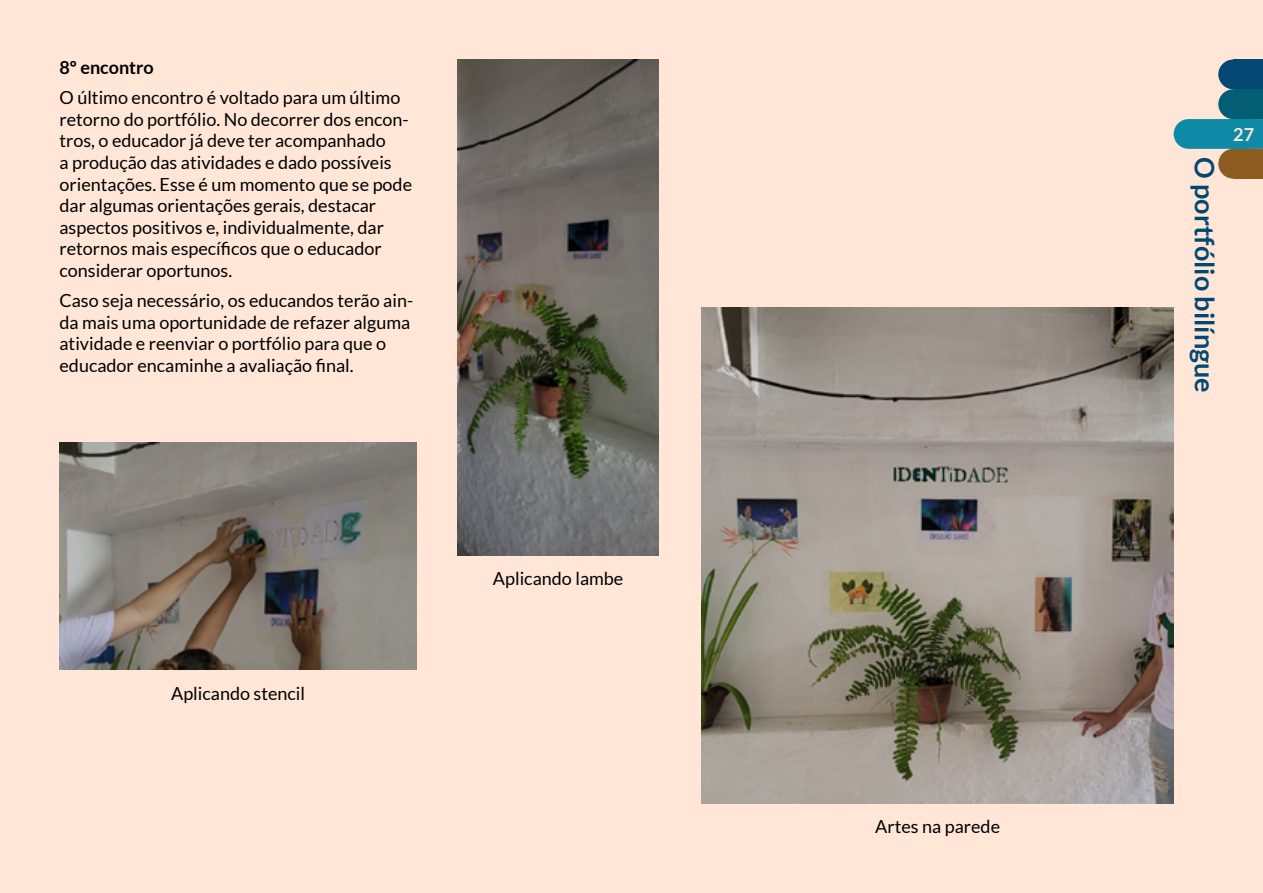
<style>
.page{position:relative;width:1263px;height:893px;background:#ffe6d7}
.page>*{position:absolute;margin:0;border:0;box-sizing:border-box;transform-origin:0 0}
.t1{font:700 27px "Lato";color:#034872}
.t2{font:18px/21.6px "Lato";color:#000}
.t3{font:700 18px "Lato";color:#000}
.t4{font:700 18px "Lato";color:#ffe6d7}
</style>
<div class="page">
<svg style="left:1218px;top:60px;width:45px;height:119px"></svg>
<div style="left:1233px;top:60px;width:30px;height:29px;background:#034872"></div>
<div style="left:1233px;top:89px;width:30px;height:30px;background:#035e73"></div>
<div style="left:1233px;top:149px;width:30px;height:30px;background:#8d5c21"></div>
<div style="left:1174px;top:119px;width:89px;height:30px;background:#0e8aa6;border-radius:15px"></div>
<img style="left:60px;top:442px;width:357px;height:227px">
<img style="left:458px;top:60px;width:200px;height:496px">
<img style="left:702px;top:308px;width:472px;height:496px">
<p class="t3" style="left:60px;top:57px;width:96px">8º encontro</p>
<p class="t2" style="left:60px;top:87px;width:354px">O último encontro é voltado para um último retorno do portfólio. No decorrer dos encon&shy;tros, o educador já deve ter acompanhado<br>a produção das atividades e dado possíveis orientações. Esse é um momento que se pode dar algumas orientações gerais, destacar aspectos positivos e, individualmente, dar retornos mais específicos que o educador considerar oportunos.</p>
<p class="t2" style="left:60px;top:290px;width:355px">Caso seja necessário, os educandos terão ain&shy;da mais uma oportunidade de refazer alguma atividade e reenviar o portfólio para que o educador encaminhe a avaliação final.</p>
<p class="t2" style="left:171px;top:683px;width:136px">Aplicando stencil</p>
<p class="t2" style="left:493px;top:568px;width:132px">Aplicando lambe</p>
<p class="t2" style="left:875px;top:816px;width:126px">Artes na parede</p>
<h1 class="t1" style="left:1220px;top:157px;width:237px;rotate:90deg">O portfólio bilíngue</h1>
<p class="t4" style="left:1233px;top:124px;width:22px">27</p>
</div>
